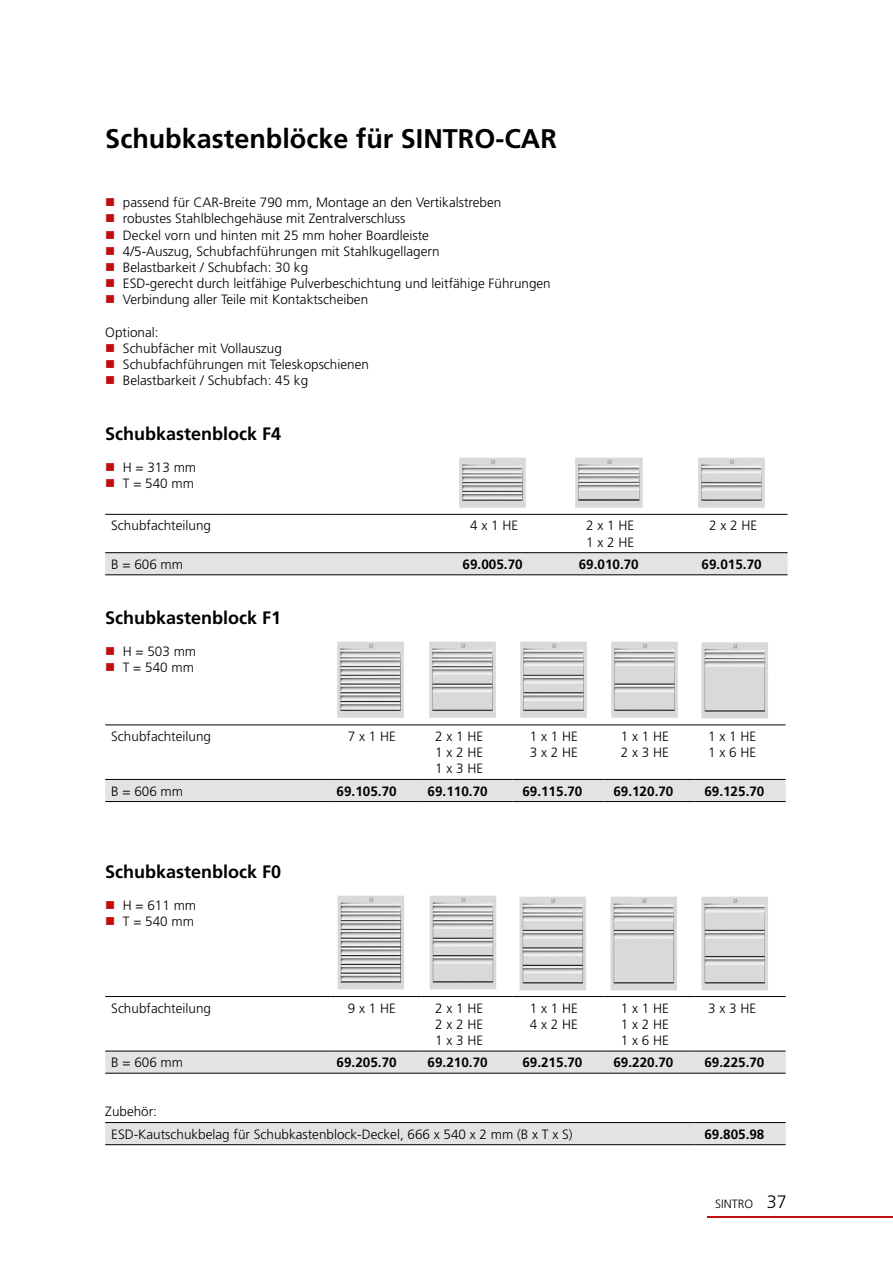
<style>
.page{position:relative;width:893px;height:1263px;background:#fff}
.page>*{position:absolute;margin:0;border:0;box-sizing:border-box;transform-origin:0 0}
.H_3_18{font:700 27px "Frutiger LT Std";color:#000}
.t1{font:700 18px "Frutiger LT Std";color:#000}
.t2{font:300 13.5px "Frutiger LT Std";color:#000}
.t3{font:700 13.5px "Frutiger LT Std";color:#000}
.t4{font:300 12px "Frutiger LT Std";color:#000}
.s1{color:#c00d0e}
.s2{font-size:18px}
</style>
<div class="page">
<hr style="left:707px;top:1216px;width:186px;height:1px;background:#c00d0e">
<div style="left:105px;top:553px;width:682px;height:21px;background:#e3e3e3"></div>
<hr style="left:105px;top:574px;width:114px;height:1px;background:#000">
<hr style="left:219px;top:574px;width:116px;height:1px;background:#000">
<hr style="left:335px;top:574px;width:118px;height:1px;background:#000">
<hr style="left:453px;top:574px;width:116px;height:1px;background:#000">
<hr style="left:569px;top:574px;width:123px;height:1px;background:#000">
<hr style="left:692px;top:574px;width:95px;height:1px;background:#000">
<hr style="left:105px;top:514px;width:114px;height:1px;background:#000">
<hr style="left:219px;top:514px;width:116px;height:1px;background:#000">
<hr style="left:335px;top:514px;width:118px;height:1px;background:#000">
<hr style="left:453px;top:514px;width:116px;height:1px;background:#000">
<hr style="left:569px;top:514px;width:123px;height:1px;background:#000">
<hr style="left:692px;top:514px;width:95px;height:1px;background:#000">
<hr style="left:105px;top:552px;width:114px;height:1px;background:#000">
<hr style="left:219px;top:552px;width:116px;height:1px;background:#000">
<hr style="left:335px;top:552px;width:118px;height:1px;background:#000">
<hr style="left:453px;top:552px;width:116px;height:1px;background:#000">
<hr style="left:569px;top:552px;width:123px;height:1px;background:#000">
<hr style="left:692px;top:552px;width:95px;height:1px;background:#000">
<img style="left:459px;top:457px;width:67px;height:51px">
<img style="left:575px;top:457px;width:68px;height:51px">
<img style="left:698px;top:457px;width:67px;height:51px">
<div style="left:105px;top:1052px;width:681px;height:21px;background:#e3e3e3"></div>
<hr style="left:105px;top:1073px;width:226px;height:1px;background:#000">
<hr style="left:331px;top:1073px;width:91px;height:1px;background:#000">
<hr style="left:422px;top:1073px;width:91px;height:1px;background:#000">
<hr style="left:513px;top:1073px;width:91px;height:1px;background:#000">
<hr style="left:604px;top:1073px;width:91px;height:1px;background:#000">
<hr style="left:695px;top:1073px;width:91px;height:1px;background:#000">
<hr style="left:105px;top:996px;width:226px;height:1px;background:#000">
<hr style="left:331px;top:996px;width:91px;height:1px;background:#000">
<hr style="left:422px;top:996px;width:91px;height:1px;background:#000">
<hr style="left:513px;top:996px;width:91px;height:1px;background:#000">
<hr style="left:604px;top:996px;width:91px;height:1px;background:#000">
<hr style="left:695px;top:996px;width:91px;height:1px;background:#000">
<hr style="left:105px;top:1051px;width:226px;height:1px;background:#000">
<hr style="left:331px;top:1051px;width:91px;height:1px;background:#000">
<hr style="left:422px;top:1051px;width:91px;height:1px;background:#000">
<hr style="left:513px;top:1051px;width:91px;height:1px;background:#000">
<hr style="left:604px;top:1051px;width:91px;height:1px;background:#000">
<hr style="left:695px;top:1051px;width:91px;height:1px;background:#000">
<img style="left:337px;top:895px;width:67px;height:95px">
<img style="left:429px;top:895px;width:67px;height:95px">
<img style="left:519px;top:896px;width:67px;height:94px">
<img style="left:610px;top:896px;width:67px;height:94px">
<img style="left:701px;top:896px;width:67px;height:94px">
<div style="left:105px;top:1123px;width:681px;height:21px;background:#e3e3e3"></div>
<hr style="left:105px;top:1144px;width:590px;height:1px;background:#000">
<hr style="left:695px;top:1144px;width:91px;height:1px;background:#000">
<hr style="left:105px;top:1122px;width:590px;height:1px;background:#000">
<hr style="left:695px;top:1122px;width:91px;height:1px;background:#000">
<div style="left:105px;top:780px;width:681px;height:21px;background:#e3e3e3"></div>
<hr style="left:105px;top:801px;width:226px;height:1px;background:#000">
<hr style="left:331px;top:801px;width:91px;height:1px;background:#000">
<hr style="left:422px;top:801px;width:91px;height:1px;background:#000">
<hr style="left:513px;top:801px;width:91px;height:1px;background:#000">
<hr style="left:604px;top:801px;width:91px;height:1px;background:#000">
<hr style="left:695px;top:801px;width:91px;height:1px;background:#000">
<hr style="left:105px;top:724px;width:226px;height:1px;background:#000">
<hr style="left:331px;top:724px;width:91px;height:1px;background:#000">
<hr style="left:422px;top:724px;width:91px;height:1px;background:#000">
<hr style="left:513px;top:724px;width:91px;height:1px;background:#000">
<hr style="left:604px;top:724px;width:91px;height:1px;background:#000">
<hr style="left:695px;top:724px;width:91px;height:1px;background:#000">
<hr style="left:105px;top:779px;width:226px;height:1px;background:#000">
<hr style="left:331px;top:779px;width:91px;height:1px;background:#000">
<hr style="left:422px;top:779px;width:91px;height:1px;background:#000">
<hr style="left:513px;top:779px;width:91px;height:1px;background:#000">
<hr style="left:604px;top:779px;width:91px;height:1px;background:#000">
<hr style="left:695px;top:779px;width:91px;height:1px;background:#000">
<img style="left:337px;top:641px;width:67px;height:77px">
<img style="left:429px;top:641px;width:67px;height:77px">
<img style="left:520px;top:641px;width:67px;height:77px">
<img style="left:611px;top:641px;width:67px;height:77px">
<img style="left:701px;top:642px;width:67px;height:77px">
<p class="H_3_18" style="left:105px;top:123px;width:453px">Schubkastenblöcke für SINTRO-CAR</p>
<p class="t2" style="left:105px;top:195px;width:397px"><span class="s1">■</span> passend für CAR-Breite 790 mm, Montage an den Vertikalstreben</p>
<p class="t2" style="left:105px;top:211px;width:302px"><span class="s1">■</span> robustes Stahlblechgehäuse mit Zentralverschluss</p>
<p class="t2" style="left:105px;top:227px;width:325px"><span class="s1">■</span> Deckel vorn und hinten mit 25 mm hoher Boardleiste</p>
<p class="t2" style="left:105px;top:244px;width:336px"><span class="s1">■</span> 4/5-Auszug, Schubfachführungen mit Stahlkugellagern</p>
<p class="t2" style="left:105px;top:260px;width:204px"><span class="s1">■</span> Belastbarkeit / Schubfach: 30 kg</p>
<p class="t2" style="left:105px;top:276px;width:447px"><span class="s1">■</span> ESD-gerecht durch leitfähige Pulverbeschichtung und leitfähige Führungen</p>
<p class="t2" style="left:105px;top:292px;width:264px"><span class="s1">■</span> Verbindung aller Teile mit Kontaktscheiben</p>
<p class="t2" style="left:105px;top:325px;width:55px">Optional:</p>
<p class="t2" style="left:105px;top:341px;width:178px"><span class="s1">■</span> Schubfächer mit Vollauszug</p>
<p class="t2" style="left:105px;top:357px;width:265px"><span class="s1">■</span> Schubfachführungen mit Teleskopschienen</p>
<p class="t2" style="left:105px;top:373px;width:204px"><span class="s1">■</span> Belastbarkeit / Schubfach: 45 kg</p>
<p class="t1" style="left:105px;top:423px;width:178px">Schubkastenblock F4</p>
<p class="t2" style="left:105px;top:460px;width:92px"><span class="s1">■</span> H = 313 mm</p>
<p class="t2" style="left:105px;top:476px;width:90px"><span class="s1">■</span> T = 540 mm</p>
<p class="t2" style="left:111px;top:518px;width:101px">Schubfachteilung</p>
<p class="t2" style="left:470px;top:518px;width:50px">4 x 1 HE</p>
<p class="t2" style="left:586px;top:518px;width:50px">2 x 1 HE</p>
<p class="t2" style="left:586px;top:534px;width:50px">1 x 2 HE</p>
<p class="t2" style="left:709px;top:518px;width:50px">2 x 2 HE</p>
<p class="t2" style="left:111px;top:556px;width:73px">B = 606 mm</p>
<p class="t3" style="left:463px;top:556px;width:62px">69.005.70</p>
<p class="t3" style="left:579px;top:556px;width:62px">69.010.70</p>
<p class="t3" style="left:702px;top:556px;width:62px">69.015.70</p>
<p class="t1" style="left:105px;top:607px;width:178px">Schubkastenblock F1</p>
<p class="t2" style="left:105px;top:644px;width:92px"><span class="s1">■</span> H = 503 mm</p>
<p class="t2" style="left:105px;top:660px;width:90px"><span class="s1">■</span> T = 540 mm</p>
<p class="t2" style="left:111px;top:729px;width:101px">Schubfachteilung</p>
<p class="t2" style="left:348px;top:729px;width:50px">7 x 1 HE</p>
<p class="t2" style="left:435px;top:729px;width:50px">2 x 1 HE</p>
<p class="t2" style="left:435px;top:745px;width:50px">1 x 2 HE</p>
<p class="t2" style="left:435px;top:761px;width:50px">1 x 3 HE</p>
<p class="t2" style="left:530px;top:729px;width:50px">1 x 1 HE</p>
<p class="t2" style="left:530px;top:745px;width:50px">3 x 2 HE</p>
<p class="t2" style="left:621px;top:729px;width:50px">1 x 1 HE</p>
<p class="t2" style="left:621px;top:745px;width:50px">2 x 3 HE</p>
<p class="t2" style="left:708px;top:729px;width:50px">1 x 1 HE</p>
<p class="t2" style="left:708px;top:745px;width:50px">1 x 6 HE</p>
<p class="t2" style="left:111px;top:783px;width:73px">B = 606 mm</p>
<p class="t3" style="left:337px;top:783px;width:62px">69.105.70</p>
<p class="t3" style="left:428px;top:783px;width:62px">69.110.70</p>
<p class="t3" style="left:522px;top:783px;width:62px">69.115.70</p>
<p class="t3" style="left:613px;top:783px;width:62px">69.120.70</p>
<p class="t3" style="left:704px;top:783px;width:62px">69.125.70</p>
<p class="t1" style="left:105px;top:861px;width:178px">Schubkastenblock F0</p>
<p class="t2" style="left:105px;top:898px;width:92px"><span class="s1">■</span> H = 611 mm</p>
<p class="t2" style="left:105px;top:914px;width:90px"><span class="s1">■</span> T = 540 mm</p>
<p class="t2" style="left:111px;top:1000px;width:101px">Schubfachteilung</p>
<p class="t2" style="left:348px;top:1000px;width:50px">9 x 1 HE</p>
<p class="t2" style="left:435px;top:1000px;width:50px">2 x 1 HE</p>
<p class="t2" style="left:435px;top:1016px;width:50px">2 x 2 HE</p>
<p class="t2" style="left:435px;top:1033px;width:50px">1 x 3 HE</p>
<p class="t2" style="left:530px;top:1000px;width:50px">1 x 1 HE</p>
<p class="t2" style="left:530px;top:1016px;width:50px">4 x 2 HE</p>
<p class="t2" style="left:621px;top:1000px;width:50px">1 x 1 HE</p>
<p class="t2" style="left:621px;top:1016px;width:50px">1 x 2 HE</p>
<p class="t2" style="left:621px;top:1033px;width:50px">1 x 6 HE</p>
<p class="t2" style="left:708px;top:1000px;width:50px">3 x 3 HE</p>
<p class="t2" style="left:111px;top:1055px;width:73px">B = 606 mm</p>
<p class="t3" style="left:337px;top:1054px;width:62px">69.205.70</p>
<p class="t3" style="left:428px;top:1054px;width:62px">69.210.70</p>
<p class="t3" style="left:522px;top:1054px;width:62px">69.215.70</p>
<p class="t3" style="left:613px;top:1054px;width:62px">69.220.70</p>
<p class="t3" style="left:704px;top:1054px;width:62px">69.225.70</p>
<p class="t2" style="left:105px;top:1104px;width:53px">Zubehör:</p>
<p class="t2" style="left:111px;top:1126px;width:463px">ESD-Kautschukbelag für Schubkastenblock-Deckel, 666 x 540 x 2 mm (B x T x S)</p>
<p class="t3" style="left:704px;top:1126px;width:62px">69.805.98</p>
<p class="t4" style="left:715px;top:1197px;width:73px">SINTRO <span class="s2">37</span></p>
</div>
